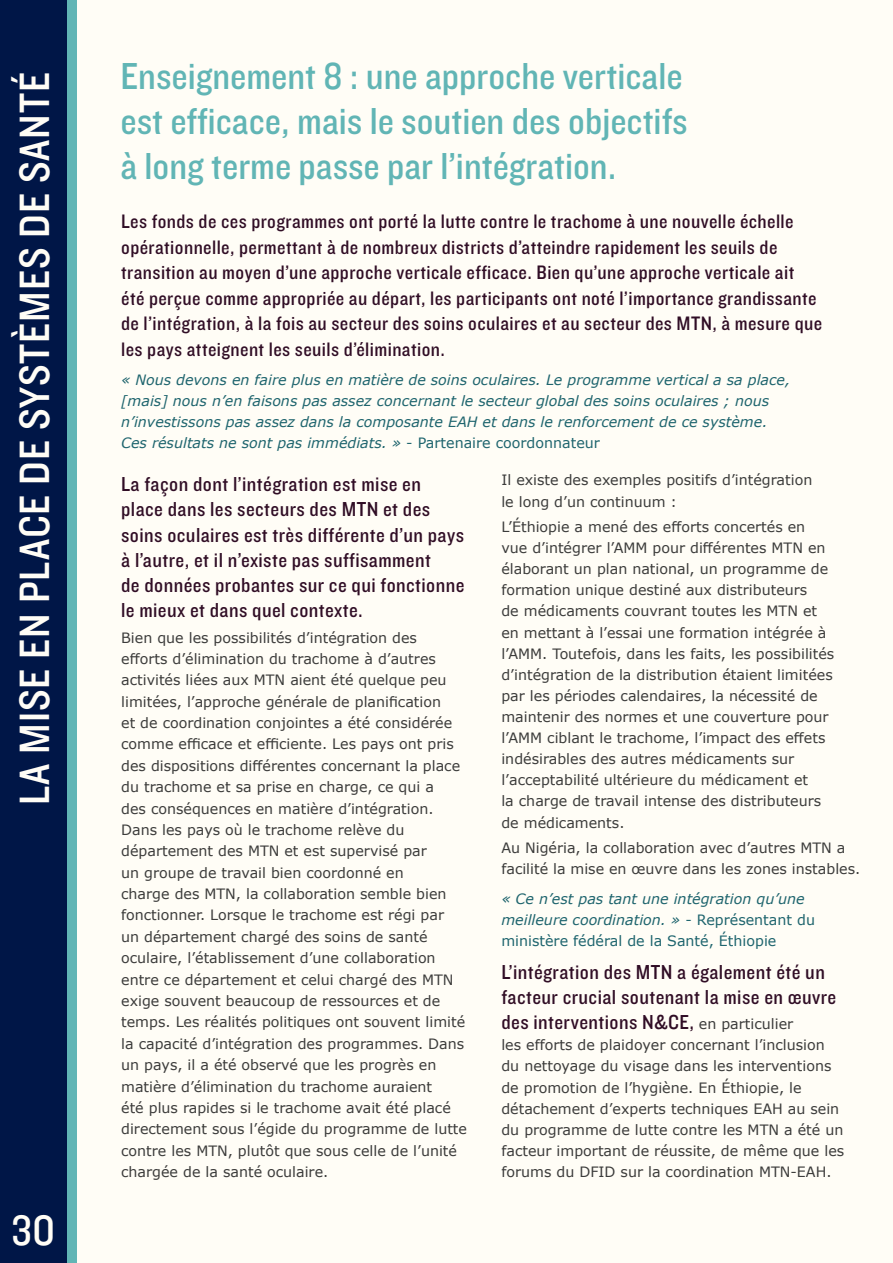
<style>
.page{position:relative;width:893px;height:1263px;background:#fffdf6}
.page>*{position:absolute;margin:0;border:0;box-sizing:border-box;transform-origin:0 0}
.t1{font:44.1px "Knockout 30 Junior Welterwt";letter-spacing:.02em;color:#fffdf6}
.t2{font:39px/45px "Knockout 30 Junior Welterwt";color:#61b5b5}
.t3{font:21px/25px "Knockout 30 Junior Welterwt";letter-spacing:.02em;color:#300d25}
.t4{font:20.25px/25.5px "Knockout 30 Junior Welterwt";letter-spacing:.02em;color:#300d25}
.t5{font:14.25px/21.3px "Verdana";color:#3c3c3b}
.t6{font:italic 14.25px/21px "Verdana";color:#1f656e}
.s1{font-style:normal}
.s2{font-family:"Verdana";font-size:14.25px;color:#3c3c3b}
</style>
<div class="page">
<div style="left:49px;top:0;width:28px;height:1263px;background:#61b5b5"></div>
<div style="left:0;top:0;width:67px;height:1263px;background:#001647"></div>
<h1 class="t1" style="left:5px;top:805px;width:735px;rotate:-90deg">LA MISE EN PLACE DE SYSTÈMES DE SANTÉ</h1>
<h2 class="t2" style="left:120px;top:52px;width:569px">Enseignement 8 : une approche verticale est efficace, mais le soutien des objectifs à long terme passe par l’intégration.</h2>
<p class="t4" style="left:121px;top:208px;width:702px">Les fonds de ces programmes ont porté la lutte contre le trachome à une nouvelle échelle opérationnelle, permettant à de nombreux districts d’atteindre rapidement les seuils de transition au moyen d’une approche verticale efficace. Bien qu’une approche verticale ait été perçue comme appropriée au départ, les participants ont noté l’importance grandissante de l’intégration, à la fois au secteur des soins oculaires et au secteur des MTN, à mesure que les pays atteignent les seuils d’élimination.</p>
<p class="t6" style="left:121px;top:370px;width:671px">« Nous devons en faire plus en matière de soins oculaires. Le programme vertical a sa place, [mais] nous n’en faisons pas assez concernant le secteur global des soins oculaires ; nous n’investissons pas assez dans la composante EAH et dans le renforcement de ce système.<br>Ces résultats ne sont pas immédiats. » <span class="s1">‑ Partenaire coordonnateur</span></p>
<p class="t3" style="left:121px;top:471px;width:345px">La façon dont l’intégration est mise en place dans les secteurs des MTN et des soins oculaires est très différente d’un pays à l’autre, et il n’existe pas suffisamment<br>de données probantes sur ce qui fonctionne le mieux et dans quel contexte.</p>
<p class="t5" style="left:121px;top:627px;width:347px">Bien que les possibilités d’intégration des<br>efforts d’élimination du trachome à d’autres activités liées aux MTN aient été quelque peu limitées, l’approche générale de planification<br>et de coordination conjointes a été considérée comme efficace et efficiente. Les pays ont pris des dispositions différentes concernant la place du trachome et sa prise en charge, ce qui a<br>des conséquences en matière d’intégration.<br>Dans les pays où le trachome relève du département des MTN et est supervisé par<br>un groupe de travail bien coordonné en<br>charge des MTN, la collaboration semble bien fonctionner. Lorsque le trachome est régi par<br>un département chargé des soins de santé oculaire, l’établissement d’une collaboration entre ce département et celui chargé des MTN exige souvent beaucoup de ressources et de temps. Les réalités politiques ont souvent limité la capacité d’intégration des programmes. Dans un pays, il a été observé que les progrès en matière d’élimination du trachome auraient<br>été plus rapides si le trachome avait été placé directement sous l’égide du programme de lutte contre les MTN, plutôt que sous celle de l’unité chargée de la santé oculaire.</p>
<p class="t5" style="left:501px;top:469px;width:312px">Il existe des exemples positifs d’intégration le long d’un continuum :</p>
<p class="t5" style="left:501px;top:516px;width:334px">L’Éthiopie a mené des efforts concertés en vue d’intégrer l’AMM pour différentes MTN en élaborant un plan national, un programme de formation unique destiné aux distributeurs<br>de médicaments couvrant toutes les MTN et en mettant à l’essai une formation intégrée à l’AMM. Toutefois, dans les faits, les possibilités d’intégration de la distribution étaient limitées par les périodes calendaires, la nécessité de maintenir des normes et une couverture pour l’AMM ciblant le trachome, l’impact des effets indésirables des autres médicaments sur l’acceptabilité ultérieure du médicament et<br>la charge de travail intense des distributeurs de médicaments.</p>
<p class="t5" style="left:501px;top:837px;width:360px">Au Nigéria, la collaboration avec d’autres MTN a facilité la mise en œuvre dans les zones instables.</p>
<p class="t6" style="left:501px;top:888px;width:315px">« Ce n’est pas tant une intégration qu’une meilleure coordination. » <span class="s1">‑ Représentant du ministère fédéral de la Santé, Éthiopie</span></p>
<h3 class="t3" style="left:501px;top:959px;width:336px">L’intégration des MTN a également été un facteur crucial soutenant la mise en œuvre des interventions N&amp;CE, <span class="s2">en particulier</span></h3>
<p class="t5" style="left:501px;top:1034px;width:344px">les efforts de plaidoyer concernant l’inclusion du nettoyage du visage dans les interventions de promotion de l’hygiène. En Éthiopie, le détachement d’experts techniques EAH au sein du programme de lutte contre les MTN a été un facteur important de réussite, de même que les forums du DFID sur la coordination MTN‑EAH.</p>
<h1 class="t1" style="left:11px;top:1201px;width:45px">30</h1>
</div>
